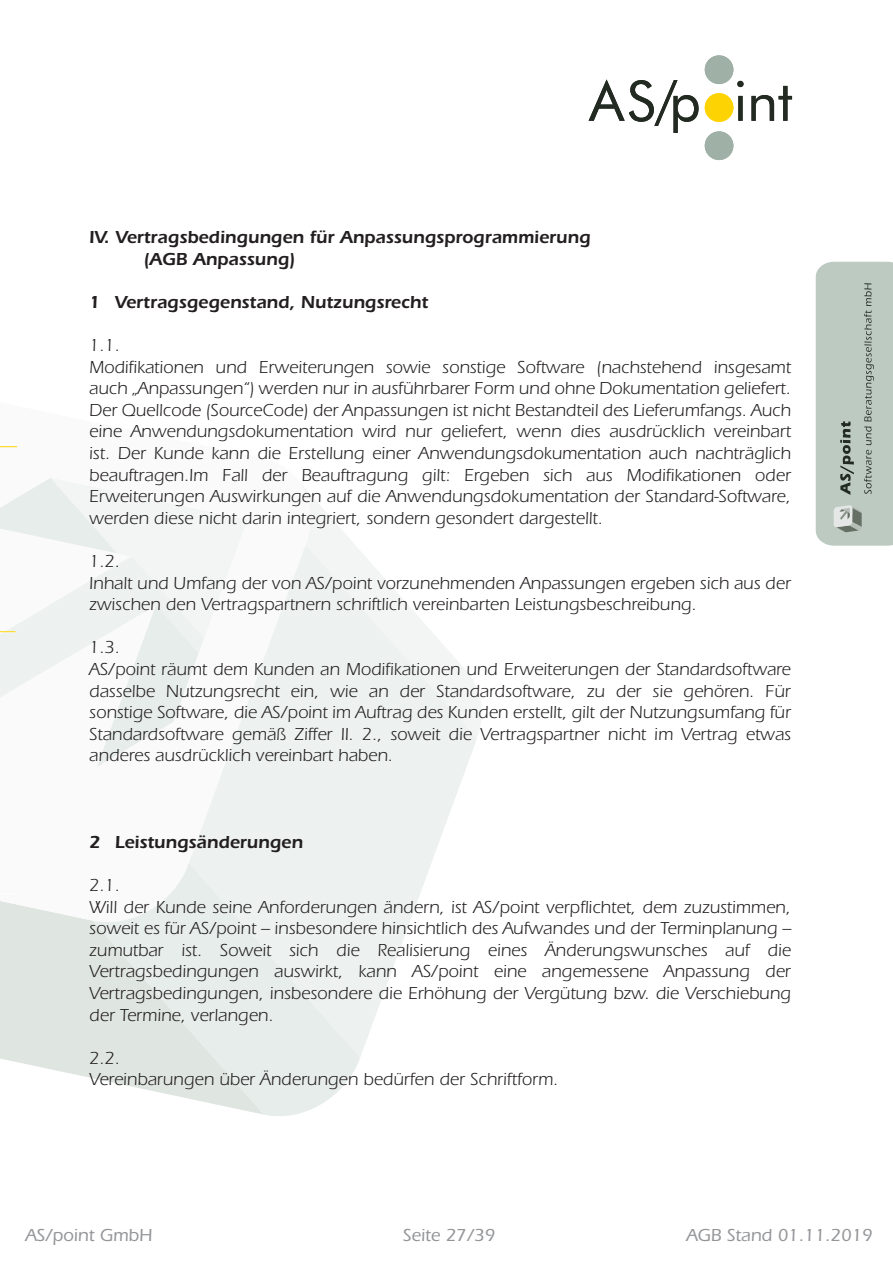
<style>
.page{position:relative;width:893px;height:1263px;background:#fff}
.page>*{position:absolute;margin:0;border:0;box-sizing:border-box;transform-origin:0 0}
.t1{font:18px/21.6px "ITC Eras Std";color:#231f20}
.t2{font:600 18px/21.6px "ITC Eras Std";color:#231f20}
.t3{font:500 18px "ITC Eras Std";color:#939598}
</style>
<div class="page">
<svg style="left:320px;top:506px;width:161px;height:230px"></svg>
<div style="left:0;top:929px;width:93px;height:149px;background:#dfe5e1"></div>
<svg style="left:320px;top:544px;width:157px;height:513px;fill:#edf2f0"></svg>
<svg style="left:0;top:446px;width:320px;height:483px"></svg>
<svg style="left:93px;top:864px;width:267px;height:252px;background:#e9eeec"></svg>
<svg style="left:0;top:446px;width:17px;height:1px"></svg>
<svg style="left:0;top:631px;width:15px;height:1px"></svg>
<svg style="left:589px;top:79px;width:109px;height:54px"></svg>
<svg style="left:737px;top:81px;width:6px;height:40px"></svg>
<svg style="left:751px;top:86px;width:41px;height:35px"></svg>
<div style="left:705px;top:93px;width:28px;height:29px;background:#fed304;border-radius:50%"></div>
<div style="left:705px;top:55px;width:28px;height:29px;background:#9fb1a7;border-radius:50%"></div>
<div style="left:705px;top:131px;width:28px;height:29px;background:#9fb1a7;border-radius:50%"></div>
<svg style="left:816px;top:262px;width:77px;height:284px;background:#b6c4bc"></svg>
<p class="t2" style="left:143px;top:226px;width:449px;text-indent:-54px">IV. Vertragsbedingungen für Anpassungsprogrammierung (AGB Anpassung)</p>
<p class="t2" style="left:89px;top:291px;width:340px">1 Vertragsgegenstand, Nutzungsrecht</p>
<p class="t1" style="left:89px;top:334px;width:703px">1.1.<br>Modifikationen und Erweiterungen sowie sonstige Software (nachstehend insgesamt auch „Anpassungen“) werden nur in ausführbarer Form und ohne Dokumentation geliefert.<br>Der Quellcode (SourceCode) der Anpassungen ist nicht Bestandteil des Lieferumfangs. Auch eine Anwendungsdokumentation wird nur geliefert, wenn dies ausdrücklich vereinbart ist. Der Kunde kann die Erstellung einer Anwendungsdokumentation auch nachträglich beauftragen.Im Fall der Beauftragung gilt: Ergeben sich aus Modifikationen oder Erweiterungen Auswirkungen auf die Anwendungsdokumentation der Standard-Software, werden diese nicht darin integriert, sondern gesondert dargestellt.</p>
<p class="t1" style="left:89px;top:550px;width:703px">1.2.<br>Inhalt und Umfang der von AS/point vorzunehmenden Anpassungen ergeben sich aus der zwischen den Vertragspartnern schriftlich vereinbarten Leistungsbeschreibung.</p>
<p class="t1" style="left:89px;top:637px;width:703px">1.3.<br>AS/point räumt dem Kunden an Modifikationen und Erweiterungen der Standardsoftware dasselbe Nutzungsrecht ein, wie an der Standardsoftware, zu der sie gehören. Für sonstige Software, die AS/point im Auftrag des Kunden erstellt, gilt der Nutzungsumfang für Standardsoftware gemäß Ziffer II. 2., soweit die Vertragspartner nicht im Vertrag etwas anderes ausdrücklich vereinbart haben.</p>
<p class="t2" style="left:89px;top:831px;width:215px">2 Leistungsänderungen</p>
<p class="t1" style="left:89px;top:874px;width:703px">2.1.<br>Will der Kunde seine Anforderungen ändern, ist AS/point verpflichtet, dem zuzustimmen, soweit es für AS/point – insbesondere hinsichtlich des Aufwandes und der Terminplanung – zumutbar ist. Soweit sich die Realisierung eines Änderungswunsches auf die Vertragsbedingungen auswirkt, kann AS/point eine angemessene Anpassung der Vertragsbedingungen, insbesondere die Erhöhung der Vergütung bzw. die Verschiebung der Termine, verlangen.</p>
<p class="t1" style="left:89px;top:1047px;width:470px">2.2.<br>Vereinbarungen über Änderungen bedürfen der Schriftform.</p>
<p class="t3" style="left:25px;top:1225px;width:128px">AS/point GmbH</p>
<p class="t3" style="left:403px;top:1225px;width:94px">Seite 27/39</p>
<p class="t3" style="left:686px;top:1225px;width:188px">AGB Stand 01.11.2019</p>
</div>
